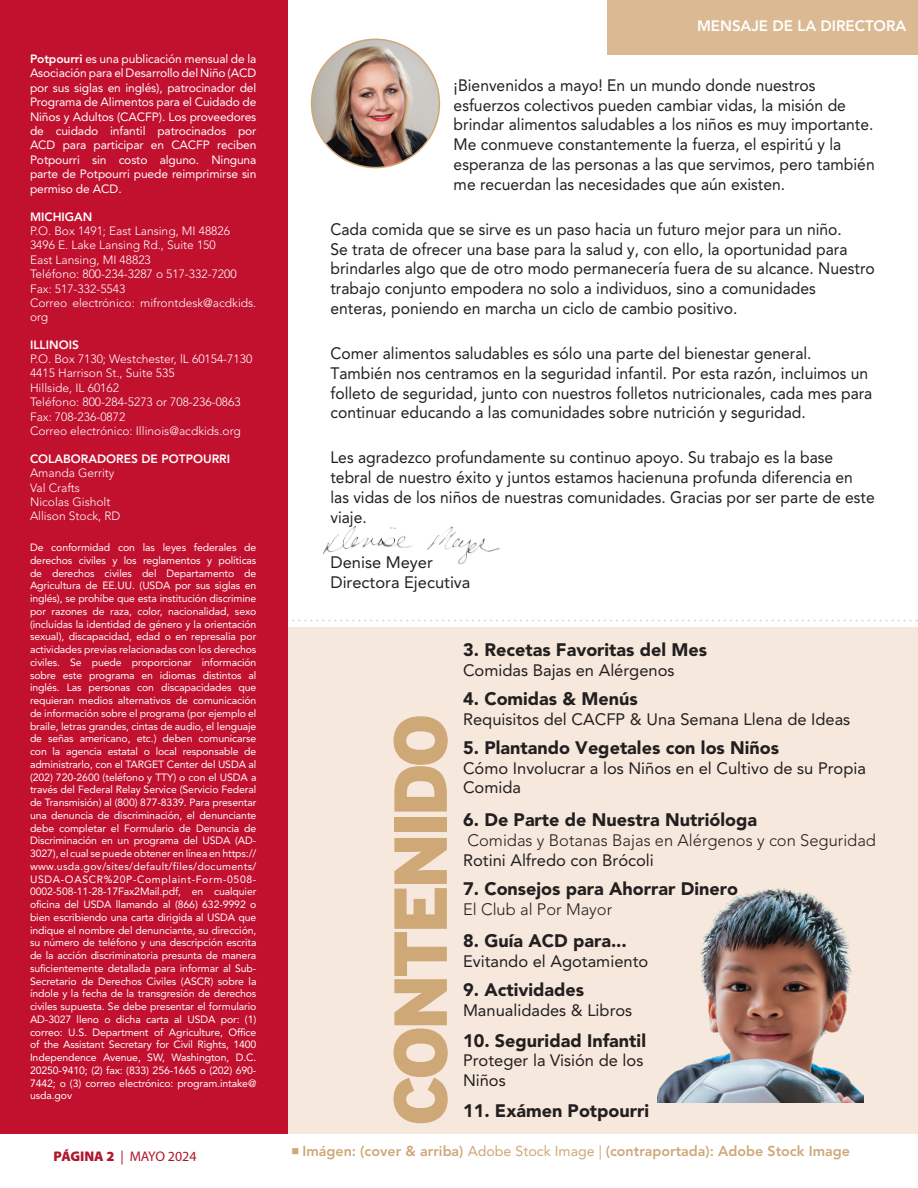
<style>
.page{position:relative;width:918px;height:1188px;background:#fff}
.page>*{position:absolute;margin:0;border:0;box-sizing:border-box;transform-origin:0 0}
.Bullets_-_fully_indented{font:900 75px "Interstate";letter-spacing:-.07em;color:#cfa878}
.Bullets_-_fully_indented-2{font:900 18px "Avenir LT Std";color:#231f20}
.Bullets_-_fully_indented-3{font:16.5px/19.8px "Avenir LT Std";color:#231f20;scale:.95 1}
.Bullets_-_fully_indented-4{font:16.5px/19.8px "Avenir LT Std";color:#231f20}
.Bullets_-_fully_indented-5{font:300 16.5px "Avenir LT Std";color:#231f20}
.t1{font:800 15px "Avenir LT Std";color:#fff}
.Left_Header{font:800 14.25px "Avenir LT Std";color:#cfa878}
.t2{font:13.95px "Myriad Pro";letter-spacing:-.005em;color:#ae172b}
.t3{font:300 12px/14.4px "Avenir LT Std";color:#fff}
.t4{font:12px/14.4px "Avenir LT Std";letter-spacing:-.01em;color:#fff;text-align:justify}
.t5{font:800 12px "Avenir LT Std";color:#fff}
.t6{font:10.5px/12.8px "Avenir LT Std";letter-spacing:-.01em;color:#fff;text-align:justify}
.s1{font-weight:800}
.s2{font-weight:900}
.s3{font-weight:400}
</style>
<div class="page">
<img style="left:312px;top:39px;width:127px;height:129px;border-radius:64px">
<svg style="left:287px;top:620px;width:630px;height:2px"></svg>
<div style="left:238px;top:627px;width:680px;height:507px;background:#f6e8dc"></div>
<div style="left:0;top:0;width:287px;height:1134px;background:#c2102f"></div>
<div style="left:608px;top:0;width:310px;height:54px;background:#dbb992"></div>
<img style="left:323px;top:526px;width:177px;height:39px">
<img style="left:658px;top:888px;width:206px;height:215px">
<p class="t4" style="left:30px;top:52px;width:228px"><span class="s1">Potpourri</span> es una publicación mensual de la Asociación para el Desarrollo del Niño (ACD por sus siglas en inglés), patrocinador del Programa de Alimentos para el Cuidado de Niños y Adultos (CACFP). Los proveedores de cuidado infantil patrocinados por ACD para participar en CACFP reciben Potpourri sin costo alguno. Ninguna parte de Potpourri puede reimprimirse sin permiso de ACD.</p>
<p class="t5" style="left:30px;top:209px;width:64px">MICHIGAN</p>
<p class="t3" style="left:30px;top:224px;width:202px">P.O. Box 1491; East Lansing, MI 48826</p>
<p class="t3" style="left:30px;top:238px;width:187px">3496 E. Lake Lansing Rd., Suite 150</p>
<p class="t3" style="left:30px;top:253px;width:122px">East Lansing, MI 48823</p>
<p class="t3" style="left:30px;top:267px;width:208px">Teléfono: 800-234-3287 o 517-332-7200</p>
<p class="t3" style="left:30px;top:281px;width:97px">Fax: 517-332-5543</p>
<p class="t3" style="left:30px;top:296px;width:228px">Correo electrónico: mifrontdesk@acdkids. org</p>
<p class="t5" style="left:30px;top:337px;width:50px">ILLINOIS</p>
<p class="t3" style="left:30px;top:352px;width:224px">P.O. Box 7130; Westchester, lL 60154-7130</p>
<p class="t3" style="left:30px;top:366px;width:146px">4415 Harrison St., Suite 535</p>
<p class="t3" style="left:30px;top:380px;width:90px">Hillside, IL 60162</p>
<p class="t3" style="left:30px;top:395px;width:212px">Teléfono: 800-284-5273 or 708-236-0863</p>
<p class="t3" style="left:30px;top:409px;width:97px">Fax: 708-236-0872</p>
<p class="t3" style="left:30px;top:424px;width:212px">Correo electrónico: Illinois@acdkids.org</p>
<p class="t3" style="left:30px;top:452px;width:202px"><span class="s1">COLABORADORES DE POTPOURRI<br></span>Amanda Gerrity<br>Val Crafts<br>Nicolas Gisholt<br>Allison Stock, RD</p>
<p class="t6" style="left:30px;top:541px;width:228px">De conformidad con las leyes federales de derechos civiles y los reglamentos y políticas de derechos civiles del Departamento de Agricultura de EE.UU. (USDA por sus siglas en inglés), se prohíbe que esta institución discrimine por razones de raza, color, nacionalidad, sexo (incluídas la identidad de género y la orientación sexual), discapacidad, edad o en represalia por actividades previas relacionadas con los derechos civiles. Se puede proporcionar información sobre este programa en idiomas distintos al inglés. Las personas con discapacidades que requieran medios alternativos de comunicación de información sobre el programa (por ejemplo el braile, letras grandes, cintas de audio, el lenguaje de señas americano, etc.) deben comunicarse con la agencia estatal o local responsable de administrarlo, con el TARGET Center del USDA al (202) 720-2600 (teléfono y TTY) o con el USDA a través del Federal Relay Service (Servicio Federal de Transmisión) al (800) 877-8339. Para presentar una denuncia de discriminación, el denunciante debe completar el Formulario de Denuncia de Discriminación en un programa del USDA (AD-3027), el cual se puede obtener en línea en https:// www.usda.gov/sites/default/files/documents/ USDA-OASCR%20P-Complaint-Form-0508- 0002-508-11-28-17Fax2Mail.pdf, en cualquier oficina del USDA llamando al (866) 632-9992 o bien escribiendo una carta dirigida al USDA que indique el nombre del denunciante, su dirección, su número de teléfono y una descripción escrita de la acción discriminatoria presunta de manera suficientemente detallada para informar al Sub-Secretario de Derechos Civiles (ASCR) sobre la índole y la fecha de la transgresión de derechos civiles supuesta. Se debe presentar el formulario AD-3027 lleno o dicha carta al USDA por: (1) correo: U.S. Department of Agriculture, Office of the Assistant Secretary for Civil Rights, 1400<br>Independence Avenue, SW, Washington, D.C.<br>20250-9410; (2) fax: (833) 256-1665 o (202) 690- 7442; o (3) correo electrónico: program.intake@ usda.gov</p>
<h3 class="t2" style="left:54px;top:1148px;width:145px"><span class="s2">PÁGINA 2</span> | MAYO 2024</h3>
<p class="t1" style="left:697px;top:17px;width:211px">MENSAJE DE LA DIRECTORA</p>
<p class="Bullets_-_fully_indented-3" style="left:454px;top:75px;width:445px">¡Bienvenidos a mayo! En un mundo donde nuestros esfuerzos colectivos pueden cambiar vidas, la misión de brindar alimentos saludables a los niños es muy importante.<br>Me conmueve constantemente la fuerza, el espiritú y la esperanza de las personas a las que servimos, pero también me recuerdan las necesidades que aún existen.</p>
<p class="Bullets_-_fully_indented-3" style="left:330px;top:219px;width:575px">Cada comida que se sirve es un paso hacia un futuro mejor para un niño.<br>Se trata de ofrecer una base para la salud y, con ello, la oportunidad para brindarles algo que de otro modo permanecería fuera de su alcance. Nuestro trabajo conjunto empodera no solo a individuos, sino a comunidades enteras, poniendo en marcha un ciclo de cambio positivo.</p>
<p class="Bullets_-_fully_indented-3" style="left:330px;top:344px;width:572px">Comer alimentos saludables es sólo una parte del bienestar general.<br>También nos centramos en la seguridad infantil. Por esta razón, incluimos un folleto de seguridad, junto con nuestros folletos nutricionales, cada mes para continuar educando a las comunidades sobre nutrición y seguridad.</p>
<p class="Bullets_-_fully_indented-3" style="left:330px;top:448px;width:574px">Les agradezco profundamente su continuo apoyo. Su trabajo es la base tebral de nuestro éxito y juntos estamos hacienuna profunda diferencia en las vidas de los niños de nuestras comunidades. Gracias por ser parte de este viaje.</p>
<p class="Bullets_-_fully_indented-4" style="left:330px;top:552px;width:142px">Denise Meyer<br>Directora Ejecutiva</p>
<p class="Bullets_-_fully_indented-2" style="left:463px;top:639px;width:246px">3. Recetas Favoritas del Mes</p>
<p class="Bullets_-_fully_indented-4" style="left:463px;top:660px;width:213px">Comidas Bajas en Alérgenos</p>
<p class="Bullets_-_fully_indented-2" style="left:463px;top:688px;width:176px">4. Comidas &amp; Menús</p>
<p class="Bullets_-_fully_indented-4" style="left:463px;top:709px;width:389px">Requisitos del CACFP &amp; Una Semana Llena de Ideas</p>
<p class="Bullets_-_fully_indented-2" style="left:463px;top:737px;width:318px">5. Plantando Vegetales con los Niños</p>
<p class="Bullets_-_fully_indented-4" style="left:463px;top:758px;width:404px">Cómo Involucrar a los Niños en el Cultivo de su Propia</p>
<p class="Bullets_-_fully_indented-4" style="left:463px;top:778px;width:60px">Comida</p>
<p class="Bullets_-_fully_indented-2" style="left:463px;top:809px;width:296px">6. De Parte de Nuestra Nutrióloga</p>
<p class="Bullets_-_fully_indented-5" style="left:468px;top:831px;width:410px">Comidas y Botanas Bajas en Alérgenos y con Seguridad</p>
<p class="Bullets_-_fully_indented-4" style="left:463px;top:850px;width:192px">Rotini Alfredo con Brócoli</p>
<p class="Bullets_-_fully_indented-2" style="left:463px;top:878px;width:277px">7. Consejos para Ahorrar Dinero</p>
<p class="Bullets_-_fully_indented-5" style="left:463px;top:899px;width:151px">El Club al Por Mayor</p>
<p class="Bullets_-_fully_indented-2" style="left:463px;top:930px;width:165px">8. Guía ACD para...</p>
<p class="Bullets_-_fully_indented-4" style="left:463px;top:952px;width:187px">Evitando el Agotamiento</p>
<p class="Bullets_-_fully_indented-2" style="left:463px;top:979px;width:123px">9. Actividades</p>
<p class="Bullets_-_fully_indented-4" style="left:463px;top:1001px;width:171px">Manualidades &amp; Libros</p>
<p class="Bullets_-_fully_indented-2" style="left:463px;top:1030px;width:184px">10. Seguridad Infantil</p>
<p class="Bullets_-_fully_indented-4" style="left:463px;top:1051px;width:182px">Proteger la Visión de los</p>
<p class="Bullets_-_fully_indented-4" style="left:463px;top:1071px;width:44px">Niños</p>
<p class="Bullets_-_fully_indented" style="left:378px;top:1126px;width:415px;rotate:-90deg">CONTENIDO</p>
<p class="Bullets_-_fully_indented-2" style="left:463px;top:1100px;width:188px">11. Exámen Potpourri</p>
<p class="Left_Header" style="left:292px;top:1143px;width:560px">■ Imágen: (cover &amp; arriba) <span class="s3">Adobe Stock Image |</span> (contraportada): Adobe Stock Image</p>
</div>
